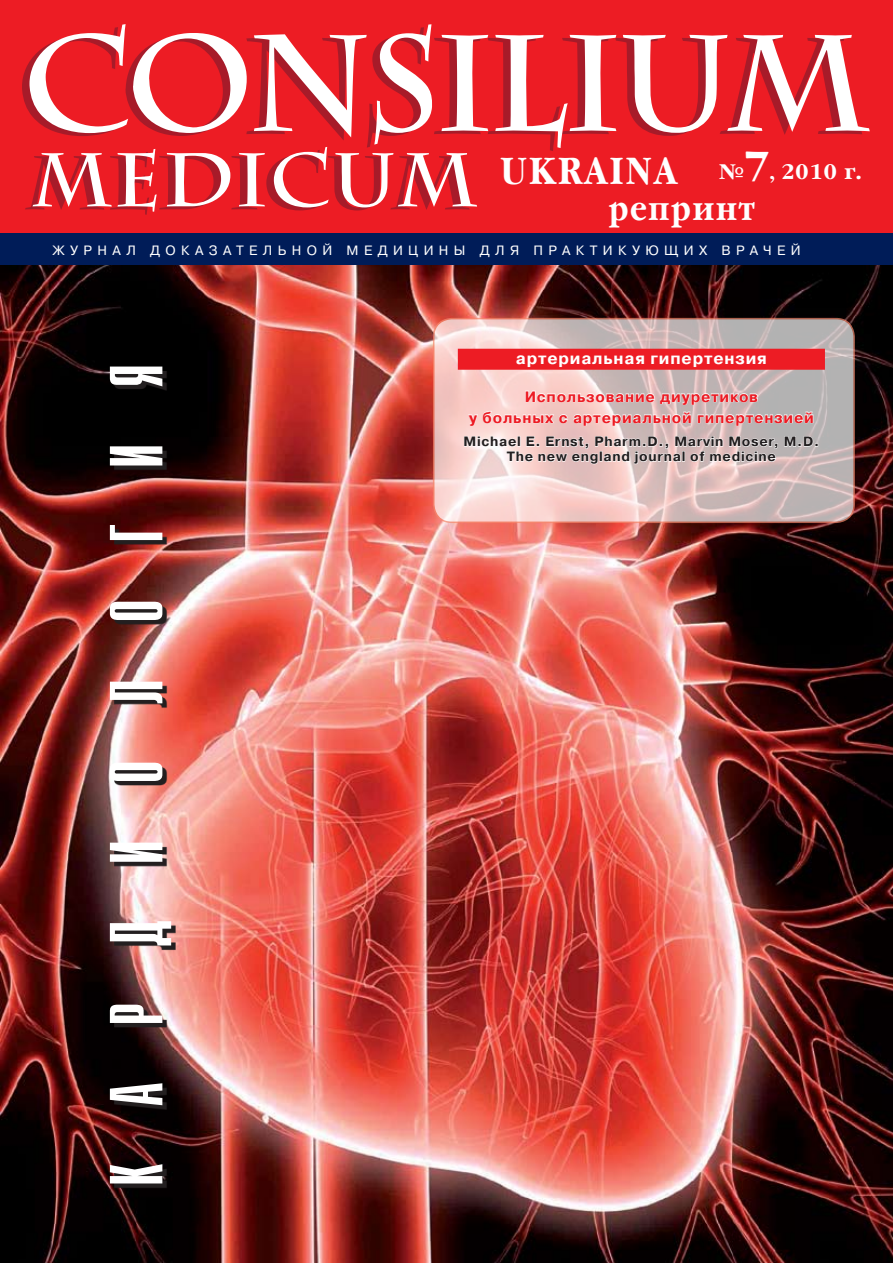
<style>
.page{position:relative;width:893px;height:1263px;background:#fff}
.page>*{position:absolute;margin:0;border:0;box-sizing:border-box;transform-origin:0 0}
.t1{font:75px "Compact C";letter-spacing:.74em;color:#fff}
.t2{font:700 37.5px "Garamond C";color:#fff;scale:.85 1}
.t3{font:700 33px "Garamond C";letter-spacing:.05em;color:#fff;scale:.85 1}
.t4{font:700 16.5px "Pragmatica C";letter-spacing:.05em;color:#fff}
.t5{font:700 15px/21px "Pragmatica C";letter-spacing:.05em;color:#ed1c24;text-align:center}
.t6{font:700 13.5px/15px "Pragmatica C";letter-spacing:.05em;color:#231f20;text-align:center}
.t7{font:13.5px "Pragmatica C";letter-spacing:.4em;color:#fff}
.s1{font-size:21px}
.s2{font-size:39px}
</style>
<div class="page">
<div style="left:0;top:0;width:893px;height:248px;background:#ed1c24"></div>
<svg style="left:22px;top:24px;width:848px;height:191px"></svg>
<div style="left:0;top:233px;width:893px;height:33px;background:#001c58"></div>
<img style="left:0;top:266px;width:893px;height:997px">
<img style="left:114px;top:371px;width:89px;height:892px">
<svg style="left:434px;top:319px;width:420px;height:203px;background:#d2c0bf"></svg>
<div style="left:433px;top:318px;width:422px;height:205px;border:2px solid #f58a6e;border-radius:18px"></div>
<div style="left:458px;top:349px;width:367px;height:21px;background:#ed1c24"></div>
<svg style="left:464px;top:339px;width:354px;height:283px;background:#cb9390"></svg>
<h2 class="t2" style="left:500px;top:149px;width:427px">UK-RA-I-NA <span class="s1">№</span><span class="s2">7</span><span class="s1">, 2010 г.</span></h2>
<h3 class="t3" style="left:609px;top:190px;width:173px">репринт</h3>
<p class="t7" style="left:53px;top:243px;width:749px">ЖУРНАЛ ДОКАЗАТЕЛЬНОЙ МЕДИЦИНЫ ДЛЯ ПРАКТИКУЮЩИХ ВРАЧЕЙ</p>
<h1 class="t1" style="left:99px;top:1186px;width:824px;rotate:-90deg">КАРДИОЛОГИЯ</h1>
<p class="t4" style="left:516px;top:349px;width:252px">артериальная гипертензия</p>
<p class="t5" style="left:469px;top:386px;width:346px">Использование диуретиков<br>у больных с артериальной гипертензией</p>
<p class="t6" style="left:464px;top:434px;width:357px">Michael E. Ernst, Pharm.D., Marvin Moser, M.D.<br>The new england journal of medicine</p>
</div>
